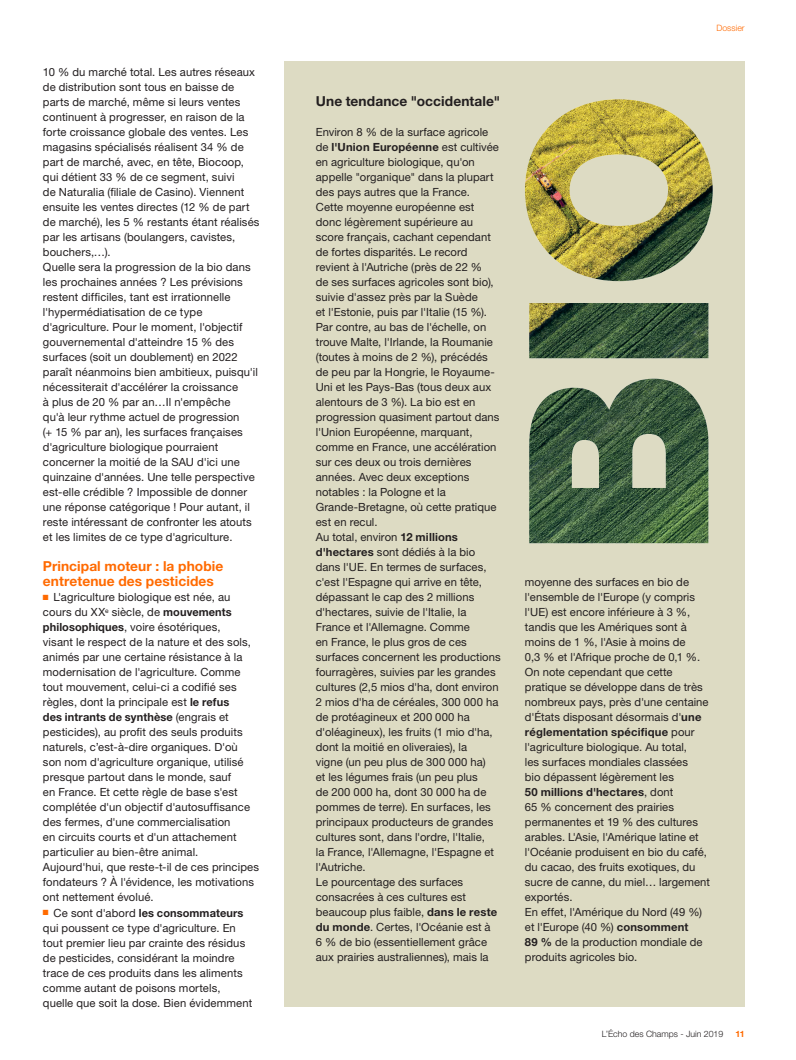
<style>
.page{position:relative;width:796px;height:1060px;background:#fff}
.page>*{position:absolute;margin:0;border:0;box-sizing:border-box;transform-origin:0 0}
.t1{font:700 13.75px/15px "Helvetica Neue LT Std";letter-spacing:.005em;color:#ff6a00}
.t2{font:700 13.75px "Helvetica Neue LT Std";letter-spacing:.005em;color:#231f20}
.t3{font:11.25px/15px "Helvetica Neue LT Std";letter-spacing:.005em;color:#231f20}
.t4{font:300 8.75px "Helvetica Neue LT Std";color:#231f20}
.t5{font:300 8.75px "Helvetica Neue LT Std";color:#ff6a00}
.t6{font:700 8.75px "Helvetica Neue LT Std";color:#ff6a00}
.s1{color:#ff6a00}
.s2{font-weight:700}
</style>
<div class="page">
<div style="left:284px;top:61px;width:461px;height:945px;background:#dddbc3"></div>
<img style="left:525px;top:99px;width:188px;height:444px">
<p class="t3" style="left:43px;top:64px;width:218px">10 % du marché total. Les autres réseaux de distribution sont tous en baisse de parts de marché, même si leurs ventes continuent à progresser, en raison de la forte croissance globale des ventes. Les magasins spécialisés réalisent 34 % de part de marché, avec, en tête, Biocoop, qui détient 33 % de ce segment, suivi<br>de Naturalia (filiale de Casino). Viennent ensuite les ventes directes (12 % de part de marché), les 5 % restants étant réalisés par les artisans (boulangers, cavistes, bouchers,…).<br>Quelle sera la progression de la bio dans les prochaines années ? Les prévisions restent difficiles, tant est irrationnelle l'hypermédiatisation de ce type d'agriculture. Pour le moment, l'objectif gouvernemental d'atteindre 15 % des surfaces (soit un doublement) en 2022 paraît néanmoins bien ambitieux, puisqu'il nécessiterait d'accélérer la croissance<br>à plus de 20 % par an…Il n'empêche<br>qu'à leur rythme actuel de progression<br>(+ 15 % par an), les surfaces françaises d'agriculture biologique pourraient concerner la moitié de la SAU d'ici une quinzaine d'années. Une telle perspective est-elle crédible ? Impossible de donner une réponse catégorique ! Pour autant, il reste intéressant de confronter les atouts et les limites de ce type d'agriculture.</p>
<p class="t1" style="left:43px;top:558px;width:182px">Principal moteur : la phobie entretenue des pesticides</p>
<p class="t3" style="left:43px;top:589px;width:218px"><span class="s1">■</span> L'agriculture biologique est née, au cours du XX<sup>e</sup> siècle, de <span class="s2">mouvements philosophiques</span>, voire ésotériques,<br>visant le respect de la nature et des sols, animés par une certaine résistance à la modernisation de l'agriculture. Comme tout mouvement, celui-ci a codifié ses règles, dont la principale est <span class="s2">le refus<br>des intrants de synthèse</span> (engrais et pesticides), au profit des seuls produits naturels, c’est-à-dire organiques. D'où son nom d'agriculture organique, utilisé presque partout dans le monde, sauf<br>en France. Et cette règle de base s'est complétée d'un objectif d'autosuffisance des fermes, d'une commercialisation<br>en circuits courts et d'un attachement particulier au bien-être animal.<br>Aujourd'hui, que reste-t-il de ces principes fondateurs ? À l'évidence, les motivations ont nettement évolué.</p>
<p class="t3" style="left:43px;top:904px;width:211px"><span class="s1">■</span> Ce sont d'abord <span class="s2">les consommateurs </span>qui poussent ce type d'agriculture. En tout premier lieu par crainte des résidus de pesticides, considérant la moindre trace de ces produits dans les aliments comme autant de poisons mortels, quelle que soit la dose. Bien évidemment</p>
<p class="t5" style="left:716px;top:22px;width:30px">Dossier</p>
<p class="t2" style="left:316px;top:92px;width:186px">Une tendance "occidentale"</p>
<p class="t3" style="left:316px;top:124px;width:186px">Environ 8 % de la surface agricole de <span class="s2">l'Union Européenne</span> est cultivée en agriculture biologique, qu'on appelle "organique" dans la plupart des pays autres que la France.<br>Cette moyenne européenne est donc légèrement supérieure au score français, cachant cependant de fortes disparités. Le record revient à l'Autriche (près de 22 %<br>de ses surfaces agricoles sont bio), suivie d'assez près par la Suède<br>et l'Estonie, puis par l'Italie (15 %).<br>Par contre, au bas de l'échelle, on trouve Malte, l'Irlande, la Roumanie (toutes à moins de 2 %), précédés de peu par la Hongrie, le Royaume-<br>Uni et les Pays-Bas (tous deux aux alentours de 3 %). La bio est en progression quasiment partout dans l'Union Européenne, marquant, comme en France, une accélération sur ces deux ou trois dernières années. Avec deux exceptions notables : la Pologne et la<br>Grande‑Bretagne, où cette pratique est en recul.<br>Au total, environ <span class="s2">12 millions d'hectares</span> sont dédiés à la bio dans l'UE. En termes de surfaces, c'est l'Espagne qui arrive en tête, dépassant le cap des 2 millions d'hectares, suivie de l'Italie, la<br>France et l'Allemagne. Comme<br>en France, le plus gros de ces surfaces concernent les productions fourragères, suivies par les grandes cultures (2,5 mios d'ha, dont environ<br>2 mios d'ha de céréales, 300 000 ha de protéagineux et 200 000 ha d'oléagineux), les fruits (1 mio d'ha, dont la moitié en oliveraies), la<br>vigne (un peu plus de 300 000 ha)<br>et les légumes frais (un peu plus<br>de 200 000 ha, dont 30 000 ha de pommes de terre). En surfaces, les principaux producteurs de grandes cultures sont, dans l'ordre, l'Italie,<br>la France, l'Allemagne, l'Espagne et l'Autriche.<br>Le pourcentage des surfaces consacrées à ces cultures est beaucoup plus faible, <span class="s2">dans le reste du monde</span>. Certes, l'Océanie est à<br>6 % de bio (essentiellement grâce aux prairies australiennes), mais la</p>
<p class="t3" style="left:525px;top:574px;width:187px">moyenne des surfaces en bio de l'ensemble de l'Europe (y compris l'UE) est encore inférieure à 3 %, tandis que les Amériques sont à moins de 1 %, l'Asie à moins de<br>0,3 % et l'Afrique proche de 0,1 %.<br>On note cependant que cette pratique se développe dans de très nombreux pays, près d'une centaine d'États disposant désormais d'<span class="s2">une réglementation spécifique</span> pour l'agriculture biologique. Au total,<br>les surfaces mondiales classées<br>bio dépassent légèrement les<br><span class="s2">50 millions d'hectares</span>, dont<br>65 % concernent des prairies permanentes et 19 % des cultures arables. L'Asie, l'Amérique latine et l'Océanie produisent en bio du café, du cacao, des fruits exotiques, du sucre de canne, du miel… largement exportés.<br>En effet, l'Amérique du Nord (49 %) et l'Europe (40 %) <span class="s2">consomment<br>89 %</span> de la production mondiale de produits agricoles bio.</p>
<p class="t4" style="left:602px;top:1027px;width:123px">L’Écho des Champs - Juin 2019</p>
<p class="t6" style="left:735px;top:1027px;width:11px">11</p>
</div>
